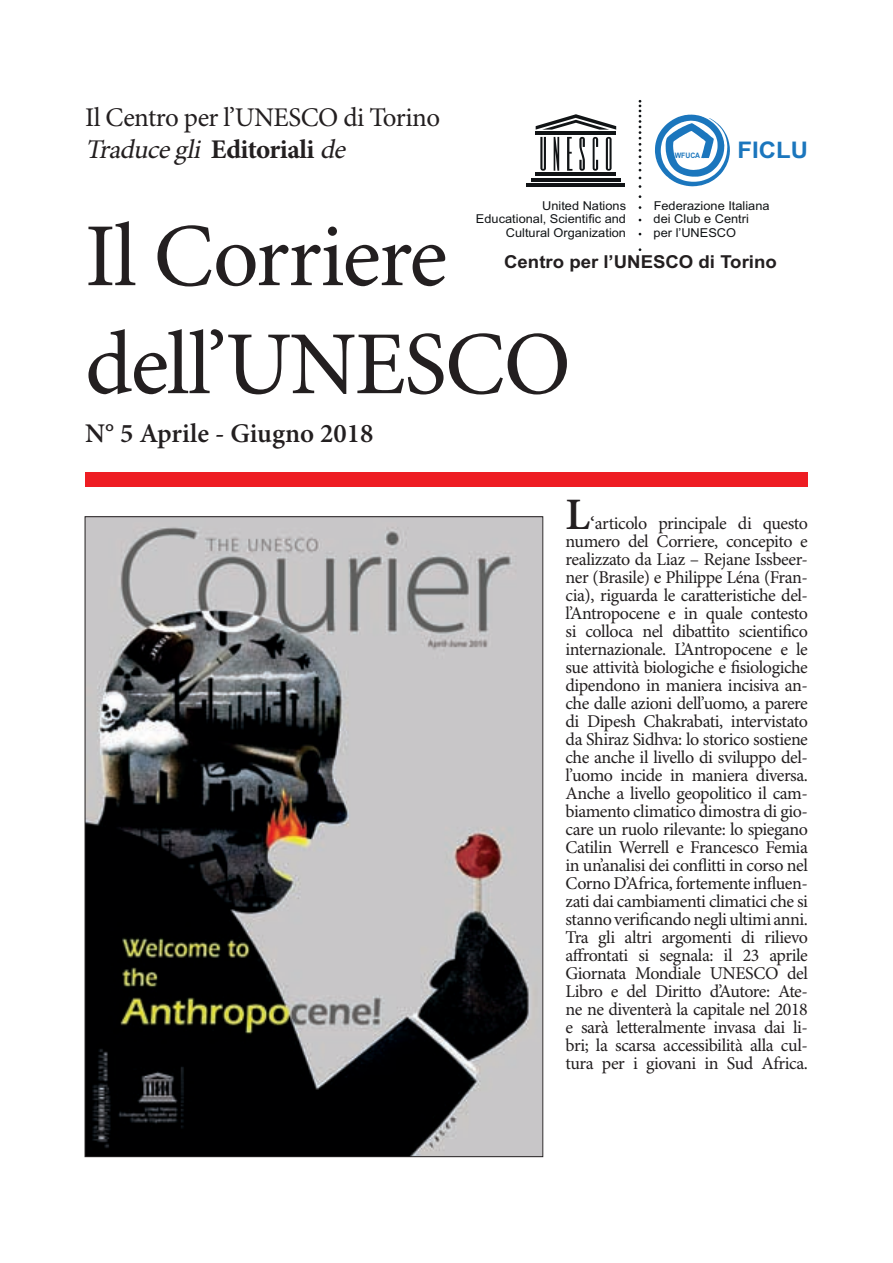
<style>
.page{position:relative;width:893px;height:1263px;background:#fff}
.page>*{position:absolute;margin:0;border:0;box-sizing:border-box;transform-origin:0 0}
.t1{font:90px/108px "Minion Pro";letter-spacing:-.02em;color:#231f20}
.t2{font:600 45px "Minion Pro";color:#231f20}
.t3{font:27px/32.4px "Minion Pro";letter-spacing:-.02em;color:#231f20}
.t4{font:600 27px "Minion Pro";color:#231f20}
.t5{font:700 22.95px "Arial";color:#1b76bd;scale:1.04 1}
.t6{font:18px/18px "Minion Pro";letter-spacing:-.025em;color:#231f20;text-align:justify}
.t7{font:700 17.85px "Arial";color:#231f20;scale:1.04 1}
.t8{font:12.3px/13.4px "Arial";color:#111416;text-align:right;scale:1.04 1}
.t9{font:700 7.5px "Arial";color:#1b76bd;scale:.91 1}
.s1{font-style:italic}
.s2{font-weight:700}
.s3{font-weight:600}
</style>
<div class="page">
<img style="left:87px;top:518px;width:454px;height:637px">
<div style="left:85px;top:473px;width:723px;height:14px;background:#ee1d23"></div>
<svg style="left:639px;top:100px;width:2px;height:71px"></svg>
<hr style="left:531px;top:178px;width:90px;height:3px;background:#111416">
<hr style="left:527px;top:183px;width:98px;height:4px;background:#111416">
<hr style="left:536px;top:132px;width:80px;height:3px;background:#111416">
<hr style="left:536px;top:172px;width:80px;height:4px;background:#111416">
<svg style="left:536px;top:114px;width:80px;height:16px"></svg>
<svg style="left:540px;top:137px;width:6px;height:34px"></svg>
<svg style="left:554px;top:137px;width:5px;height:34px"></svg>
<svg style="left:567px;top:137px;width:5px;height:34px"></svg>
<svg style="left:606px;top:137px;width:6px;height:34px"></svg>
<svg style="left:579px;top:137px;width:6px;height:34px"></svg>
<svg style="left:593px;top:137px;width:5px;height:34px"></svg>
<svg style="left:655px;top:115px;width:75px;height:71px"></svg>
<h3 class="t3" style="left:85px;top:102px;width:357px">Il Centro per l’UNESCO di Torino<br><span class="s1">Traducegli</span> <span class="s2">Editoriali</span> <span class="s1">de</span></h3>
<p class="t9" style="left:675px;top:151px;width:29px">WFUCA</p>
<p class="t5" style="left:737px;top:137px;width:69px">FICLU</p>
<p class="t8" style="left:476px;top:199px;width:146px">United Nations<br>Educational, Scientific and<br>Cultural Organization</p>
<p class="t8" style="left:654px;top:199px;width:113px;text-align:left">Federazione Italiana dei Club e Centri per l’UNESCO</p>
<h1 class="t1" style="left:85px;top:206px;width:487px">Il Corriere dell’UNESCO</h1>
<p class="t7" style="left:504px;top:251px;width:264px">Centro per l’UNESCO di Torino</p>
<h3 class="t4" style="left:85px;top:417px;width:290px">N° 5 Aprile - Giugno 2018</h3>
<h2 class="t2" style="left:566px;top:488px;width:26px">L</h2>
<p class="t6" style="left:566px;top:515px;width:244px;text-indent:25px"><span class="s3">‘</span>articolo principale di questo numero del Corriere, concepito e realizzato da Liaz – Rejane Issbeer&shy;ner (Brasile) e Philippe Léna (Fran&shy;cia), riguarda le caratteristiche del&shy;l’Antropocene e in quale contesto si colloca nel dibattito scientifico internazionale. L’Antropocene e le sue attività biologiche e fisiologiche dipendono in maniera incisiva an&shy;che dalle azioni dell’uomo, a parere di Dipesh Chakrabati, intervistato da Shiraz Sidhva: lo storico sostiene che anche il livello di sviluppo del&shy;l’uomo incide in maniera diversa.<br>Anche a livello geopolitico il cam&shy;biamento climatico dimostra di gio&shy;care un ruolo rilevante: lo spiegano Catilin Werrell e Francesco Femia in un’analisi dei conflitti in corso nel Corno D’Africa, fortemente influen&shy;zati dai cambiamenti climatici che si stanno verificando negli ultimi anni.<br>Tra gli altri argomenti di rilievo affrontati si segnala: il 23 aprile Giornata Mondiale UNESCO del Libro e del Diritto d’Autore: Ate&shy;ne ne diventerà la capitale nel 2018 e sarà letteralmente invasa dai li&shy;bri; la scarsa accessibilità alla cul&shy;tura per i giovani in Sud Africa.</p>
</div>
